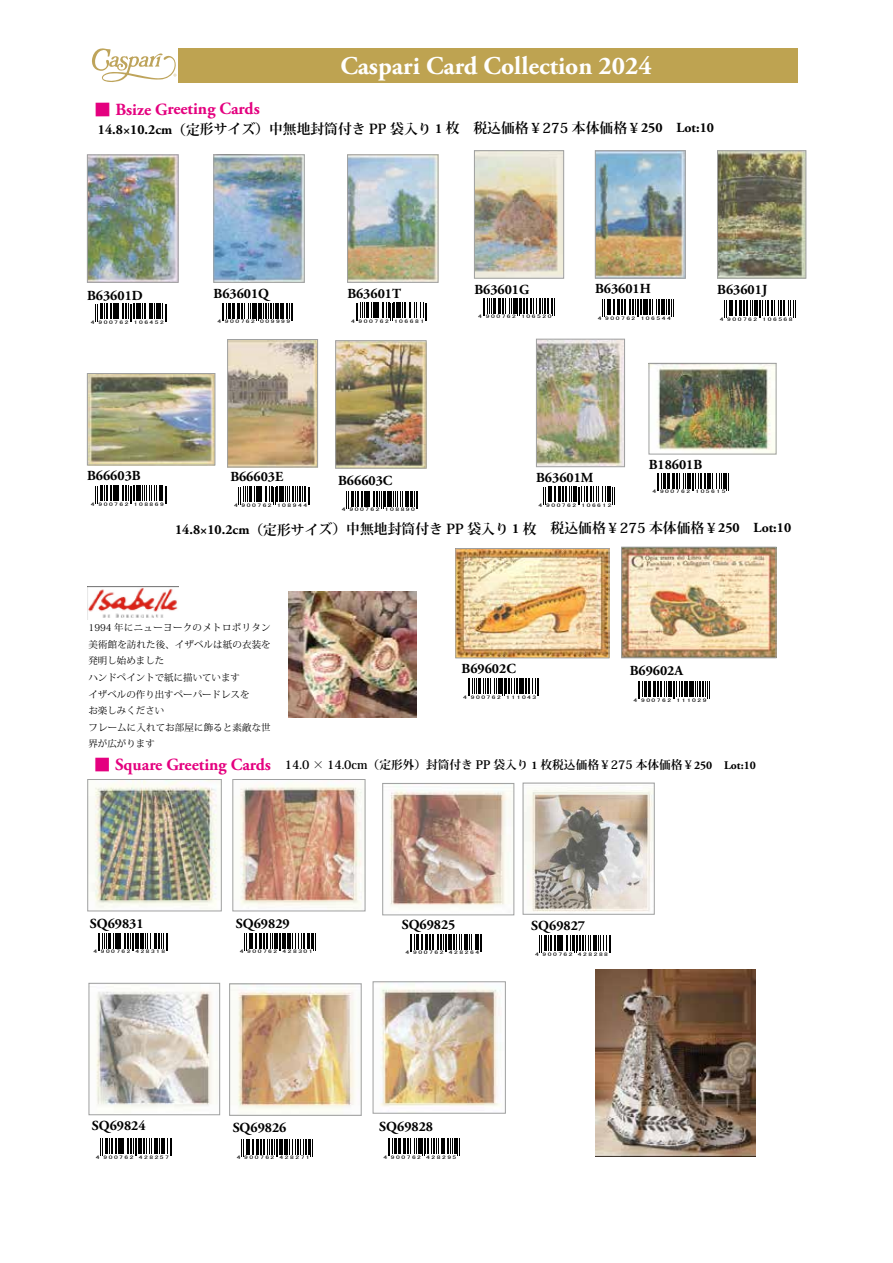
<style>
.page{position:relative;width:893px;height:1263px;background:#fff}
.page>*{position:absolute;margin:0;border:0;box-sizing:border-box;transform-origin:0 0}
.t1{font:700 25.5px "Adobe Garamond Pro";color:#fff}
.t2{font:700 16.95px "Adobe Garamond Pro";color:#e4007f}
.t3{font:700 13.8px "Adobe Garamond Pro";color:#000}
.t4{font:700 13.8px "Koz Min Pro";letter-spacing:-.005em;color:#000}
.t5{font:700 11.7px "Koz Min Pro";color:#000}
.t6{font:9.45px/16.5px "Koz Min Pro";color:#000}
.t7{font:5.1px "MS UI Gothic";letter-spacing:.2em;color:#000;scale:1.49 1}
.t8{font:5.1px "MS UI Gothic";letter-spacing:.2em;color:#000;scale:1.46 1}
.t9{font:5.1px "MS UI Gothic";letter-spacing:.2em;color:#000;scale:1.5 1}
.s1{font-family:"Koz Min Pro"}
.s2{font-family:"Adobe Garamond Pro"}
.s3{font-size:16.95px;color:#e4007f}
.s4{font-family:"Adobe Garamond Pro";font-size:16.95px;color:#e4007f}
</style>
<div class="page">
<svg style="left:92px;top:48px;width:84px;height:34px"></svg>
<div style="left:178px;top:48px;width:619px;height:34px;background:#bea351"></div>
<img style="left:337px;top:342px;width:87px;height:124px">
<div style="left:335px;top:340px;width:91px;height:128px;border:1px solid #9fa0a0"></div>
<img style="left:89px;top:375px;width:124px;height:88px">
<div style="left:87px;top:373px;width:128px;height:92px;border:1px solid #9fa0a0"></div>
<svg style="left:95px;top:486px;width:72px;height:17px"></svg>
<svg style="left:346px;top:491px;width:72px;height:18px"></svg>
<img style="left:229px;top:341px;width:87px;height:124px">
<div style="left:227px;top:339px;width:91px;height:128px;border:1px solid #9fa0a0"></div>
<svg style="left:240px;top:487px;width:70px;height:17px"></svg>
<img style="left:476px;top:152px;width:86px;height:124px">
<div style="left:474px;top:150px;width:90px;height:128px;border:1px solid #9fa0a0"></div>
<img style="left:597px;top:152px;width:86px;height:124px">
<div style="left:595px;top:150px;width:90px;height:128px;border:1px solid #9fa0a0"></div>
<img style="left:89px;top:157px;width:87px;height:124px">
<div style="left:87px;top:155px;width:91px;height:128px;border:1px solid #9fa0a0"></div>
<img style="left:349px;top:157px;width:87px;height:124px">
<div style="left:347px;top:155px;width:91px;height:128px;border:1px solid #9fa0a0"></div>
<img style="left:719px;top:152px;width:85px;height:124px">
<div style="left:717px;top:150px;width:89px;height:128px;border:1px solid #9fa0a0"></div>
<img style="left:216px;top:157px;width:86px;height:124px">
<div style="left:214px;top:155px;width:90px;height:128px;border:1px solid #9fa0a0"></div>
<svg style="left:95px;top:304px;width:72px;height:18px"></svg>
<svg style="left:483px;top:298px;width:72px;height:18px"></svg>
<svg style="left:222px;top:303px;width:71px;height:18px"></svg>
<svg style="left:356px;top:303px;width:71px;height:17px"></svg>
<svg style="left:602px;top:300px;width:72px;height:17px"></svg>
<svg style="left:724px;top:301px;width:72px;height:17px"></svg>
<img style="left:651px;top:365px;width:123px;height:87px">
<div style="left:649px;top:363px;width:127px;height:91px;border:1px solid #9fa0a0"></div>
<svg style="left:657px;top:473px;width:72px;height:18px"></svg>
<img style="left:96px;top:986px;width:117px;height:123px">
<div style="left:89px;top:983px;width:131px;height:132px;border:1px solid #9fa0a0"></div>
<img style="left:390px;top:786px;width:121px;height:120px">
<div style="left:382px;top:783px;width:132px;height:132px;border:1px solid #9fa0a0"></div>
<img style="left:237px;top:985px;width:119px;height:125px">
<div style="left:229px;top:983px;width:132px;height:132px;border:1px solid #9fa0a0"></div>
<img style="left:525px;top:789px;width:128px;height:123px">
<div style="left:523px;top:783px;width:132px;height:131px;border:1px solid #9fa0a0"></div>
<img style="left:380px;top:983px;width:121px;height:124px">
<div style="left:373px;top:981px;width:133px;height:132px;border:1px solid #9fa0a0"></div>
<img style="left:240px;top:784px;width:122px;height:125px">
<div style="left:233px;top:779px;width:132px;height:132px;border:1px solid #9fa0a0"></div>
<img style="left:92px;top:781px;width:126px;height:128px">
<div style="left:87px;top:779px;width:135px;height:132px;border:1px solid #9fa0a0"></div>
<svg style="left:98px;top:933px;width:70px;height:18px"></svg>
<svg style="left:244px;top:933px;width:72px;height:18px"></svg>
<svg style="left:388px;top:1138px;width:72px;height:18px"></svg>
<svg style="left:539px;top:935px;width:72px;height:18px"></svg>
<svg style="left:241px;top:1139px;width:72px;height:18px"></svg>
<svg style="left:410px;top:934px;width:72px;height:18px"></svg>
<svg style="left:100px;top:1138px;width:72px;height:18px"></svg>
<img style="left:457px;top:550px;width:150px;height:106px">
<div style="left:455px;top:548px;width:154px;height:110px;border:1px solid #9fa0a0"></div>
<svg style="left:468px;top:678px;width:71px;height:18px"></svg>
<img style="left:623px;top:549px;width:151px;height:107px">
<div style="left:621px;top:547px;width:155px;height:111px;border:1px solid #9fa0a0"></div>
<svg style="left:638px;top:682px;width:72px;height:17px"></svg>
<img style="left:289px;top:591px;width:128px;height:126px">
<img style="left:595px;top:970px;width:161px;height:187px">
<img style="left:87px;top:586px;width:91px;height:33px">
<img style="left:538px;top:341px;width:85px;height:124px">
<div style="left:536px;top:339px;width:89px;height:128px;border:1px solid #9fa0a0"></div>
<svg style="left:543px;top:487px;width:72px;height:17px"></svg>
<h1 class="t1" style="left:340px;top:51px;width:313px">Caspari Card Collection 2024</h1>
<h2 class="t2" style="left:94px;top:99px;width:167px"><span class="s1">■</span> Bsize Greeting Cards</h2>
<h3 class="t4" style="left:98px;top:118px;width:618px"><span class="s2">14.8×10.2cm</span>（定形サイズ）中無地封筒付き PP 袋入り <span class="s2">1</span> 枚　税込価格￥275 本体価格￥<span class="s2">250 Lot:10</span></h3>
<h3 class="t3" style="left:474px;top:281px;width:56px">B63601G</h3>
<h3 class="t3" style="left:595px;top:281px;width:57px">B63601H</h3>
<h3 class="t3" style="left:87px;top:287px;width:57px">B63601D</h3>
<h3 class="t3" style="left:214px;top:286px;width:57px">B63601Q</h3>
<h3 class="t3" style="left:347px;top:285px;width:55px">B63601T</h3>
<h3 class="t3" style="left:717px;top:282px;width:51px">B63601J</h3>
<p class="t7" style="left:91px;top:320px;width:50px">4 900762 106452</p>
<p class="t7" style="left:478px;top:314px;width:51px">4 900762 106520</p>
<p class="t7" style="left:598px;top:315px;width:50px">4 900762 106544</p>
<p class="t7" style="left:720px;top:316px;width:50px">4 900762 106568</p>
<p class="t7" style="left:217px;top:319px;width:50px">4 900762 009999</p>
<p class="t7" style="left:351px;top:319px;width:50px">4 900762 106681</p>
<h3 class="t3" style="left:87px;top:468px;width:55px">B66603B</h3>
<p class="t7" style="left:91px;top:502px;width:50px">4 900762 108869</p>
<h3 class="t3" style="left:230px;top:469px;width:54px">B66603E</h3>
<p class="t7" style="left:234px;top:503px;width:50px">4 900762 108944</p>
<h3 class="t3" style="left:338px;top:473px;width:56px">B66603C</h3>
<p class="t7" style="left:342px;top:507px;width:50px">4 900762 108890</p>
<h3 class="t3" style="left:536px;top:469px;width:59px">B63601M</h3>
<p class="t7" style="left:539px;top:503px;width:50px">4 900762 106612</p>
<h3 class="t3" style="left:649px;top:456px;width:55px">B18601B</h3>
<p class="t7" style="left:652px;top:489px;width:50px">4 900762 105615</p>
<h3 class="t4" style="left:175px;top:519px;width:618px"><span class="s2">14.8×10.2cm</span>（定形サイズ）中無地封筒付き PP 袋入り <span class="s2">1</span> 枚　税込価格￥275 本体価格￥<span class="s2">250 Lot:10</span></h3>
<h3 class="t6" style="left:89px;top:619px;width:184px">1994 年にニューヨークのメトロポリタン美術館を訪れた後、イザベルは紙の衣装を発明し始めました<br>ハンドペイントで紙に描いています<br>イザベルの作り出すペーパードレスを<br>お楽しみください<br>フレームに入れてお部屋に飾ると素敵な世界が広がります</h3>
<h3 class="t5" style="left:94px;top:756px;width:664px"><span class="s3">■</span> <span class="s4">Square Greeting Cards</span> 14.0 × 14.0cm（定形外）封筒付き PP 袋入り <span class="s2">1</span> 枚税込価格￥275 本体価格￥<span class="s2">250 Lot:10</span></h3>
<h3 class="t3" style="left:462px;top:660px;width:56px">B69602C</h3>
<p class="t7" style="left:463px;top:694px;width:50px">4 900762 111043</p>
<h3 class="t3" style="left:630px;top:663px;width:55px">B69602A</h3>
<p class="t7" style="left:634px;top:697px;width:50px">4 900762 111029</p>
<h3 class="t3" style="left:90px;top:916px;width:55px">SQ69831</h3>
<h3 class="t3" style="left:236px;top:916px;width:55px">SQ69829</h3>
<p class="t8" style="left:94px;top:949px;width:51px">4 900762 428318</p>
<p class="t7" style="left:240px;top:949px;width:50px">4 900762 428301</p>
<h3 class="t3" style="left:402px;top:916px;width:55px">SQ69825</h3>
<p class="t9" style="left:405px;top:950px;width:51px">4 900762 428264</p>
<h3 class="t3" style="left:531px;top:918px;width:55px">SQ69827</h3>
<p class="t7" style="left:535px;top:951px;width:50px">4 900762 428288</p>
<h3 class="t3" style="left:92px;top:1118px;width:55px">SQ69824</h3>
<h3 class="t3" style="left:233px;top:1119px;width:55px">SQ69826</h3>
<h3 class="t3" style="left:379px;top:1118px;width:55px">SQ69828</h3>
<p class="t7" style="left:96px;top:1154px;width:50px">4 900762 428257</p>
<p class="t7" style="left:237px;top:1155px;width:50px">4 900762 428271</p>
<p class="t7" style="left:383px;top:1154px;width:50px">4 900762 428295</p>
</div>
